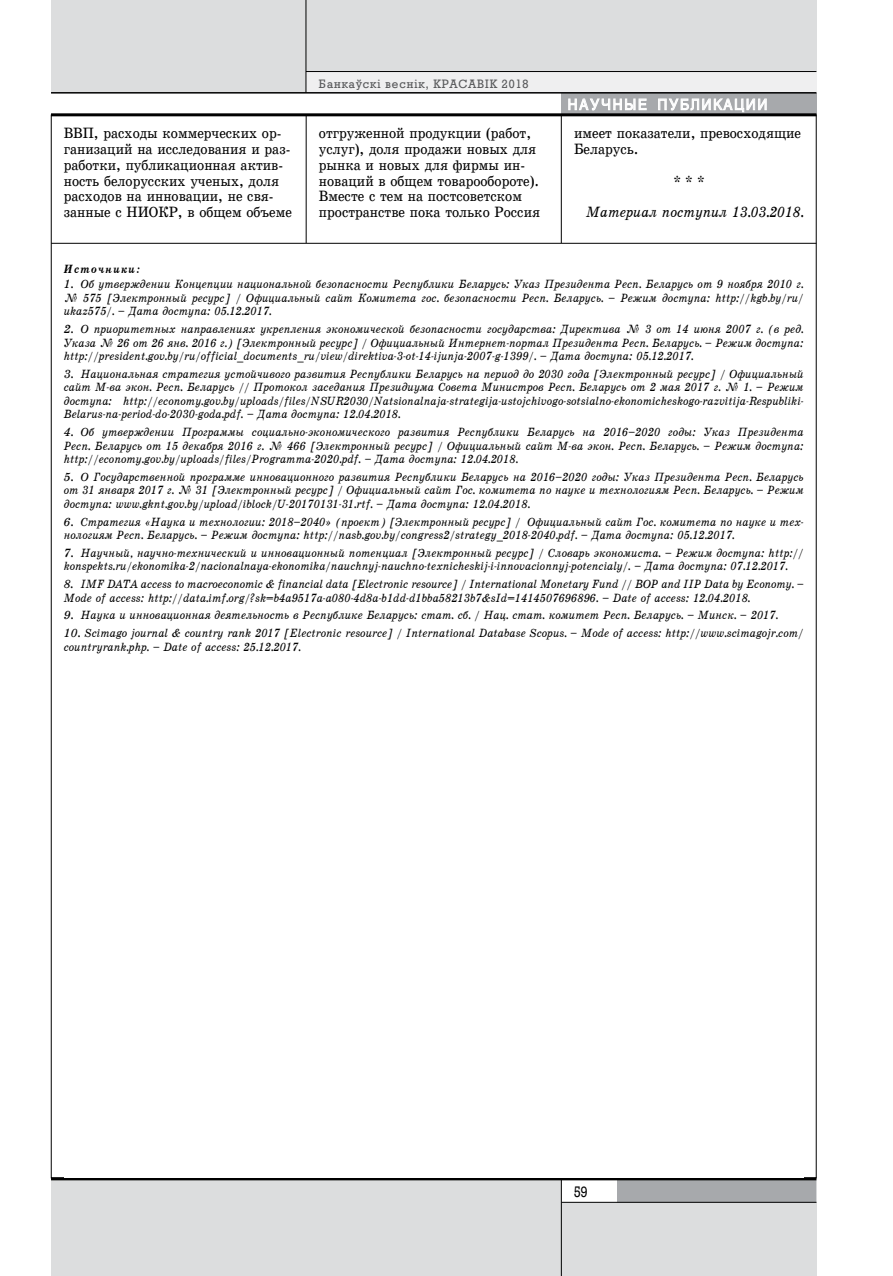
<style>
.page{position:relative;width:893px;height:1276px;background:#fff}
.page>*{position:absolute;margin:0;border:0;box-sizing:border-box;transform-origin:0 0}
.t1{font:15px/15.8px "School Book C";color:#000;scale:.9 1}
.t2{font:15px "School Book C Italic";color:#000;scale:.9 1}
.t3{font:15px "AG Helvetica";letter-spacing:.14em;color:#fff;scale:.9 1}
.t4{font:15px "Rodeo";color:#000;scale:.9 1}
.t5{font:12px/13.5px "School Book C Italic";color:#000;text-align:justify}
.t6{font:12px "Rodeo";letter-spacing:.08em;color:#58595b}
.t7{font:italic 12px "School Book C Bold";letter-spacing:.1em;color:#000;scale:.9 1}
</style>
<div class="page">
<div style="left:561px;top:1202px;width:255px;height:74px;background:#dcddde"></div>
<svg style="left:616px;top:1180px;width:200px;height:22px;background:#a3a5a8"></svg>
<div style="left:51px;top:1180px;width:510px;height:96px;background:#dcddde"></div>
<hr style="left:562px;top:1202px;width:254px;height:1px;background:#000">
<hr style="left:561px;top:1178px;width:1px;height:98px;background:#000">
<div style="left:51px;top:0;width:255px;height:93px;background:#dcddde"></div>
<div style="left:306px;top:0;width:510px;height:72px;background:#dcddde"></div>
<div style="left:306px;top:72px;width:510px;height:21px;background:#efeff0"></div>
<hr style="left:306px;top:0;width:1px;height:93px;background:#000">
<hr style="left:306px;top:71px;width:510px;height:1px;background:#000">
<div style="left:561px;top:94px;width:255px;height:21px;background:#a7a9ac"></div>
<svg style="left:568px;top:98px;width:79px;height:13px"></svg>
<svg style="left:658px;top:98px;width:109px;height:14px"></svg>
<hr style="left:51px;top:113px;width:765px;height:3px;background:#000">
<hr style="left:51px;top:1177px;width:765px;height:3px;background:#000">
<hr style="left:306px;top:115px;width:1px;height:1063px;background:#000">
<hr style="left:561px;top:115px;width:1px;height:1063px;background:#000">
<hr style="left:51px;top:92px;width:765px;height:2px;background:#000">
<hr style="left:51px;top:243px;width:765px;height:1px;background:#000">
<p class="t6" style="left:319px;top:77px;width:211px">Банкаўскі веснік, КРАсавік 2018</p>
<p class="t3" style="left:568px;top:96px;width:223px">Научные публикации</p>
<p class="t1" style="left:64px;top:125px;width:255px">ВВП, расходы коммерческих ор&shy;ганизаций на исследования и раз&shy;работки, публикационная актив&shy;ность белорусских ученых, доля расходов на инновации, не свя&shy;занные с НИОКР, в общем объеме</p>
<p class="t1" style="left:319px;top:125px;width:247px">отгруженной продукции (работ, услуг), доля продажи новых для рынка и новых для фирмы ин&shy;новаций в общем товарообороте).<br>Вместе с тем на постсоветском пространстве пока только Россия</p>
<p class="t1" style="left:574px;top:125px;width:254px">имеет показатели, превосходящие<br>Беларусь.</p>
<p class="t1" style="left:673px;top:173px;width:36px">* * *</p>
<p class="t2" style="left:586px;top:204px;width:243px">Материал поступил 13.03.2018.</p>
<p class="t7" style="left:64px;top:262px;width:86px">Источники:</p>
<p class="t5" style="left:64px;top:277px;width:741px">1. Об утверждении Концепции национальной безопасности Республики Беларусь: Указ Президента Респ. Беларусь от 9 ноября 2010 г. № 575 [Электронный ресурс] / Официальный сайт Комитета гос. безопасности Респ. Беларусь. – Режим доступа: http://kgb.by/ru/ ukaz575/. – Дата доступа: 05.12.2017.</p>
<p class="t5" style="left:64px;top:322px;width:741px">2. О приоритетных направлениях укрепления экономической безопасности государства: Директива № 3 от 14 июня 2007 г. (в ред.<br>Указа № 26 от 26 янв. 2016 г.) [Электронный ресурс] / Официальный Интернет-портал Президента Респ. Беларусь. – Режим доступа: http://president.gov.by/ru/official_documents_ru/view/direktiva-3-ot-14-ijunja-2007-g-1399/. – Дата доступа: 05.12.2017.</p>
<p class="t5" style="left:64px;top:367px;width:741px">3. Национальная стратегия устойчивого развития Республики Беларусь на период до 2030 года [Электронный ресурс] / Официальный сайт М-ва экон. Респ. Беларусь // Протокол заседания Президиума Совета Министров Респ. Беларусь от 2 мая 2017 г. № 1. – Режим доступа: http://economy.gov.by/uploads/files/NSUR2030/Natsionalnaja-strategija-ustojchivogo-sotsialno-ekonomicheskogo-razvitija-Respubliki-Belarus-na-period-do-2030-goda.pdf. – Дата доступа: 12.04.2018.</p>
<p class="t5" style="left:64px;top:425px;width:741px">4. Об утверждении Программы социально-экономического развития Республики Беларусь на 2016–2020 годы: Указ Президента Респ. Беларусь от 15 декабря 2016 г. № 466 [Электронный ресурс] / Официальный сайт М-ва экон. Респ. Беларусь. – Режим доступа: http://economy.gov.by/uploads/files/Programma-2020.pdf. – Дата доступа: 12.04.2018.</p>
<p class="t5" style="left:64px;top:470px;width:741px">5. О Государственной программе инновационного развития Республики Беларусь на 2016–2020 годы: Указ Президента Респ. Беларусь от 31 января 2017 г. № 31 [Электронный ресурс] / Официальный сайт Гос. комитета по науке и технологиям Респ. Беларусь. – Режим доступа: www.gknt.gov.by/upload/iblock/U-20170131-31.rtf. – Дата доступа: 12.04.2018.</p>
<p class="t5" style="left:64px;top:515px;width:741px">6. Стратегия «Наука и технологии: 2018–2040» (проект) [Электронный ресурс] / Официальный сайт Гос. комитета по науке и тех&shy;нологиям Респ. Беларусь. – Режим доступа: http://nasb.gov.by/congress2/strategy_2018-2040.pdf. – Дата доступа: 05.12.2017.</p>
<p class="t5" style="left:64px;top:546px;width:741px">7. Научный, научно-технический и инновационный потенциал [Электронный ресурс] / Словарь экономиста. – Режим доступа: http:// konspekts.ru/ekonomika-2/nacionalnaya-ekonomika/nauchnyj-nauchno-texnicheskij-i-innovacionnyj-potencialy/. – Дата доступа: 07.12.2017.</p>
<p class="t5" style="left:64px;top:577px;width:741px">8. IMF DATA access to macroeconomic &amp; financial data [Electronic resource] / International Monetary Fund // BOP and IIP Data by Economy. –<br>Mode of access: http://data.imf.org/?sk=b4a9517a-a080-4d8a-b1dd-d1bba58213b7&amp;sId=1414507696896. – Date of access: 12.04.2018.</p>
<p class="t5" style="left:64px;top:608px;width:716px">9. Наука и инновационная деятельность в Республике Беларусь: стат. сб. / Нац. стат. комитет Респ. Беларусь. – Минск. – 2017.</p>
<p class="t5" style="left:64px;top:626px;width:741px">10. Scimago journal &amp; country rank 2017 [Electronic resource] / International Database Scopus. – Mode of access: http://www.scimagojr.com/ countryrank.php. – Date of access: 25.12.2017.</p>
<p class="t4" style="left:574px;top:1183px;width:16px">59</p>
</div>
